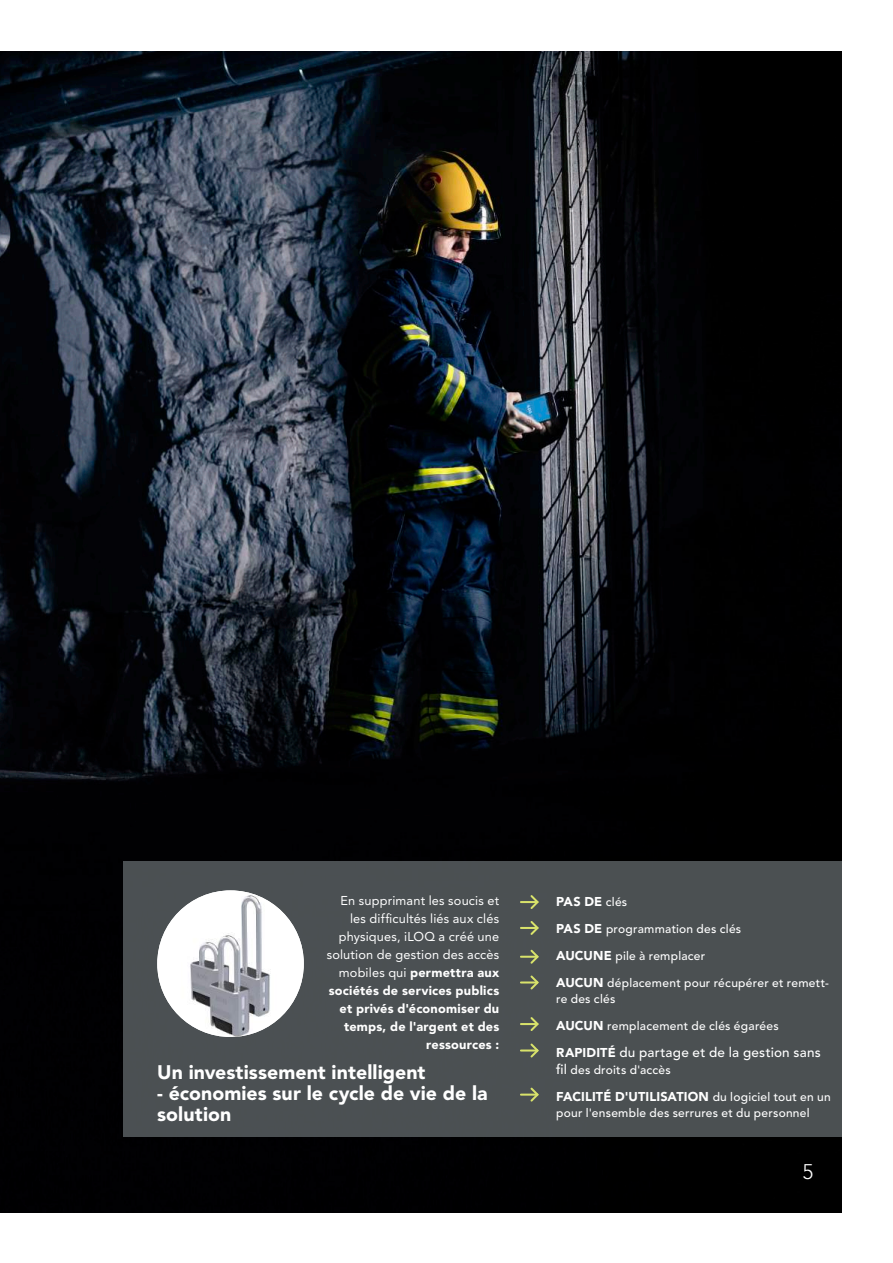
<style>
.page{position:relative;width:893px;height:1263px;background:#fff}
.page>*{position:absolute;margin:0;border:0;box-sizing:border-box;transform-origin:0 0}
.t1{font:300 21px "Avenir LT Std";color:#fff}
.t2{font:900 19.5px/21px "Avenir LT Std";letter-spacing:.005em;color:#fff}
.t3{font:500 13.5px "Avenir LT Std";letter-spacing:.015em;color:#fff}
.t4{font:12.75px/18px "Avenir LT Std";letter-spacing:.015em;color:#fff;text-align:right}
.t5{font:900 12.75px "Avenir LT Std";letter-spacing:.005em;color:#fff}
.t6{font:500 12px/16.5px "Avenir LT Std";letter-spacing:.02em;color:#fff}
.s1{font-weight:900}
.s2{font-weight:500;font-size:12px}
.s3{font-weight:900;font-size:12.75px}
.s4{font-size:13.5px}
</style>
<div class="page">
<img style="left:0;top:52px;width:842px;height:1161px">
<div style="left:123px;top:860px;width:719px;height:276px;background:#4b5052"></div>
<svg style="left:520px;top:895px;width:18px;height:14px"></svg>
<svg style="left:520px;top:921px;width:18px;height:14px"></svg>
<svg style="left:520px;top:950px;width:18px;height:14px"></svg>
<svg style="left:520px;top:975px;width:18px;height:14px"></svg>
<svg style="left:520px;top:1017px;width:18px;height:14px"></svg>
<svg style="left:520px;top:1043px;width:18px;height:14px"></svg>
<hr style="left:520px;top:1093px;width:18px;height:3px;background:#d8e26b">
<svg style="left:530px;top:1087px;width:8px;height:15px"></svg>
<img style="left:157px;top:890px;width:147px;height:147px;border-radius:73px">
<p class="t4" style="left:327px;top:891px;width:174px">En supprimant les soucis et les difficultés liés aux clés physiques, iLOQ a créé une solution de gestion des accès mobiles qui <span class="s1">permettra aux sociétés de services publics et privés d'économiser du temps, de l'argent et des ressources :</span></p>
<p class="t5" style="left:556px;top:893px;width:73px">PAS DE <span class="s2">clés</span></p>
<p class="t6" style="left:556px;top:920px;width:187px"><span class="s3">PAS DE</span> programmation des clés</p>
<p class="t6" style="left:556px;top:947px;width:151px"><span class="s3">AUCUNE</span> pile à remplacer</p>
<p class="t6" style="left:556px;top:974px;width:274px"><span class="s3">AUCUN</span> déplacement pour récupérer et remett&shy;re des clés</p>
<p class="t6" style="left:556px;top:1018px;width:224px"><span class="s3">AUCUN</span> remplacement de clés égarées</p>
<p class="t3" style="left:556px;top:1044px;width:266px"><span class="s3">RAPIDITÉ</span> du partage et de la gestion sans</p>
<p class="t6" style="left:556px;top:1061px;width:116px"><span class="s4">fil</span> des droits d'accès</p>
<p class="t5" style="left:556px;top:1088px;width:276px">FACILITÉ D'UTILISATION <span class="s2">du logiciel tout en un</span></p>
<p class="t6" style="left:556px;top:1105px;width:255px">pour l'ensemble des serrures et du personnel</p>
<h2 class="t2" style="left:157px;top:1062px;width:270px">Un investissement intelligent</h2>
<h2 class="t2" style="left:157px;top:1083px;width:332px">- économies sur le cycle de vie de la solution</h2>
<h1 class="t1" style="left:802px;top:1159px;width:12px">5</h1>
</div>
